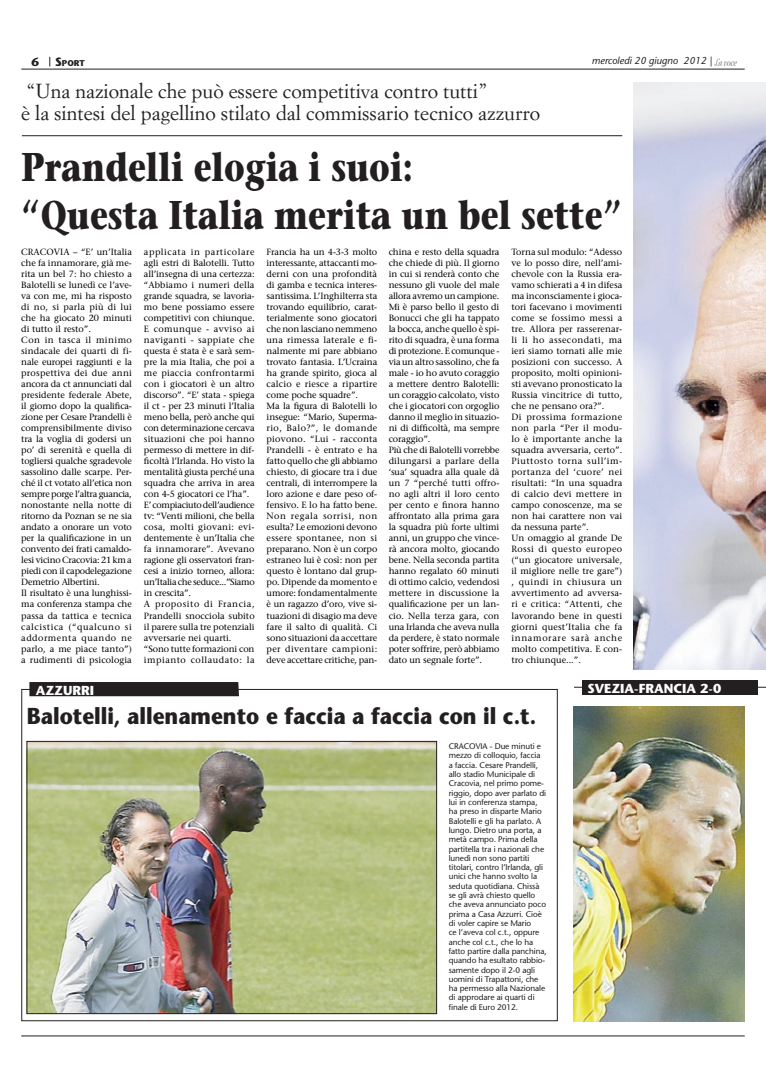
<style>
.page{position:relative;width:766px;height:1078px;background:#fff}
.page>*{position:absolute;margin:0;border:0;box-sizing:border-box;transform-origin:0 0}
.t1{font:700 40px "Stone Serif";color:#231f20;scale:.8 1}
.t2{font:700 23px "Stone Sans";color:#231f20;scale:.9 1}
.t3{font:20px "Simoncini Garamond";color:#231f20}
.t4{font:700 13px "Stone Sans";color:#fff}
.t5{font:700 12px "Stone Sans";color:#231f20}
.t6{font:italic 10px "Stone Sans";color:#231f20}
.t7{font:9px/11px "Stone Serif";letter-spacing:-.005em;color:#000;text-align:justify}
.t8{font:700 8.4px "Stone Sans";color:#231f20}
.t9{font:8.2px/9.3px "Stone Sans";letter-spacing:-.01em;color:#231f20}
.s1{font-size:12px}
</style>
<div class="page">
<hr style="left:21px;top:69px;width:723px;height:1px;background:#231f20">
<svg style="left:714px;top:59px;width:22px;height:7px"></svg>
<hr style="left:21px;top:1035px;width:723px;height:1px;background:#231f20">
<hr style="left:574px;top:686px;width:191px;height:1px;background:#231f20">
<hr style="left:22px;top:135px;width:600px;height:1px;background:#231f20">
<div style="left:582px;top:680px;width:176px;height:14px;background:#231f20"></div>
<div style="left:29px;top:682px;width:210px;height:14px;background:#231f20"></div>
<img style="left:633px;top:83px;width:132px;height:586px">
<img style="left:573px;top:706px;width:171px;height:314px">
<img style="left:28px;top:742px;width:407px;height:269px">
<div style="left:26px;top:740px;width:411px;height:273px;border:1px solid #231f20"></div>
<p class="t5" style="left:32px;top:54px;width:9px">6</p>
<p class="t8" style="left:55px;top:58px;width:31px"><span class="s1">S</span>port</p>
<p class="t6" style="left:591px;top:55px;width:122px">mercoledì 20 giugno 2012 |</p>
<p class="t3" style="left:26px;top:78px;width:463px">“Una nazionale che può essere competitiva contro tutti”</p>
<p class="t3" style="left:21px;top:100px;width:520px">è la sintesi del pagellino stilato dal commissario tecnico azzurro</p>
<p class="t1" style="left:21px;top:141px;width:490px">Prandelli elogia i suoi:</p>
<p class="t1" style="left:21px;top:189px;width:752px">“Questa Italia merita un bel sette”</p>
<p class="t7" style="left:21px;top:246px;width:112px">CRACOVIA – “E’ un’Italia che fa innamorare, già me&shy;rita un bel 7: ho chiesto a Balotelli se lunedì ce l’ave&shy;va con me, mi ha risposto di no, si parla più di lui che ha giocato 20 minuti di tutto il resto”.</p>
<p class="t7" style="left:21px;top:334px;width:112px">Con in tasca il minimo sindacale dei quarti di fi&shy;nale europei raggiunti e la prospettiva dei due anni ancora da ct annunciati dal presidente federale Abete, il giorno dopo la qualifica&shy;zione per Cesare Prandelli è comprensibilmente diviso tra la voglia di godersi un po’ di serenità e quella di togliersi qualche sgradevole sassolino dalle scarpe. Per&shy;ché il ct votato all’etica non sempre porge l’altra guancia, nonostante nella notte di ritorno da Poznan se ne sia andato a onorare un voto per la qualificazione in un convento dei frati camaldo&shy;lesi vicino Cracovia: 21 km a piedi con il capodelegazione Demetrio Albertini.</p>
<p class="t7" style="left:21px;top:587px;width:112px">Il risultato è una lunghissi&shy;ma conferenza stampa che passa da tattica e tecnica calcistica (“qualcuno si addormenta quando ne parlo, a me piace tanto”) a rudimenti di psicologia</p>
<p class="t7" style="left:144px;top:246px;width:112px">applicata in particolare agli estri di Balotelli. Tutto all’insegna di una certezza: “Abbiamo i numeri della grande squadra, se lavoria&shy;mo bene possiamo essere competitivi con chiunque.<br>E comunque - avviso ai naviganti - sappiate che questa é stata è e sarà sem&shy;pre la mia Italia, che poi a me piaccia confrontarmi con i giocatori è un altro discorso”. “E’ stata - spiega il ct - per 23 minuti l’Italia meno bella, però anche qui con determinazione cercava situazioni che poi hanno permesso di mettere in dif&shy;ficoltà l’Irlanda. Ho visto la mentalità giusta perché una squadra che arriva in area con 4-5 giocatori ce l’ha”.</p>
<p class="t7" style="left:144px;top:499px;width:112px">E’ compiaciuto dell’audience tv: “Venti milioni, che bella cosa, molti giovani: evi&shy;dentemente è un’Italia che fa innamorare”. Avevano ragione gli osservatori fran&shy;cesi a inizio torneo, allora: un’Italia che seduce...”Siamo in crescita”.</p>
<p class="t7" style="left:144px;top:598px;width:112px">A proposito di Francia, Prandelli snocciola subito il parere sulla tre potenziali avversarie nei quarti.</p>
<p class="t7" style="left:144px;top:642px;width:112px">“Sono tutte formazioni con impianto collaudato: la</p>
<p class="t7" style="left:266px;top:246px;width:112px">Francia ha un 4-3-3 molto interessante, attaccanti mo&shy;derni con una profondità di gamba e tecnica interes&shy;santissima. L’Inghilterra sta trovando equilibrio, carat&shy;terialmente sono giocatori che non lasciano nemmeno una rimessa laterale e fi&shy;nalmente mi pare abbiano trovato fantasia. L’Ucraina ha grande spirito, gioca al calcio e riesce a ripartire come poche squadre”.</p>
<p class="t7" style="left:266px;top:400px;width:112px">Ma la figura di Balotelli lo insegue: “Mario, Superma&shy;rio, Balo?”, le domande piovono. “Lui - racconta Prandelli - è entrato e ha fatto quello che gli abbiamo chiesto, di giocare tra i due centrali, di interrompere la loro azione e dare peso of&shy;fensivo. E lo ha fatto bene.<br>Non regala sorrisi, non esulta? Le emozioni devono essere spontanee, non si preparano. Non è un corpo estraneo lui è così: non per questo è lontano dal grup&shy;po. Dipende da momento e umore: fondamentalmente è un ragazzo d’oro, vive si&shy;tuazioni di disagio ma deve fare il salto di qualità. Ci sono situazioni da accettare per diventare campioni: deve accettare critiche, pan-</p>
<p class="t7" style="left:388px;top:246px;width:112px">china e resto della squadra che chiede di più. Il giorno in cui si renderà conto che nessuno gli vuole del male allora avremo un campione.<br>Mi è parso bello il gesto di Bonucci che gli ha tappato la bocca, anche quello è spi&shy;rito di squadra, è una forma di protezione. E comunque - via un altro sassolino, che fa male - io ho avuto coraggio a mettere dentro Balotelli: un coraggio calcolato, visto che i giocatori con orgoglio danno il meglio in situazio&shy;ni di difficoltà, ma sempre coraggio”.</p>
<p class="t7" style="left:388px;top:444px;width:112px">Più che di Balotelli vorrebbe dilungarsi a parlare della ‘sua’ squadra alla quale dà un 7 “perché tutti offro&shy;no agli altri il loro cento per cento e finora hanno affrontato alla prima gara la squadra più forte ultimi anni, un gruppo che vince&shy;rà ancora molto, giocando bene. Nella seconda partita hanno regalato 60 minuti di ottimo calcio, vedendosi mettere in discussione la qualificazione per un lan&shy;cio. Nella terza gara, con una Irlanda che aveva nulla da perdere, è stato normale poter soffrire, però abbiamo dato un segnale forte”.</p>
<p class="t7" style="left:511px;top:246px;width:112px">Torna sul modulo: “Adesso ve lo posso dire, nell’ami&shy;chevole con la Russia era&shy;vamo schierati a 4 in difesa ma inconsciamente i gioca&shy;tori facevano i movimenti come se fossimo messi a tre. Allora per rasserenar&shy;li li ho assecondati, ma ieri siamo tornati alle mie posizioni con successo. A proposito, molti opinioni&shy;sti avevano pronosticato la Russia vincitrice di tutto, che ne pensano ora?”.</p>
<p class="t7" style="left:511px;top:411px;width:112px">Di prossima formazione non parla “Per il modu&shy;lo è importante anche la squadra avversaria, certo”.<br>Piuttosto torna sull’im&shy;portanza del ‘cuore’ nei risultati: “In una squadra di calcio devi mettere in campo conoscenze, ma se non hai carattere non vai da nessuna parte”.</p>
<p class="t7" style="left:511px;top:532px;width:112px">Un omaggio al grande De Rossi di questo europeo (“un giocatore universale, il migliore nelle tre gare”) , quindi in chiusura un avvertimento ad avversa&shy;ri e critica: “Attenti, che lavorando bene in questi giorni quest’Italia che fa innamorare sarà anche molto competitiva. E con&shy;tro chiunque...”.</p>
<p class="t4" style="left:36px;top:682px;width:60px">AZZURRI</p>
<p class="t2" style="left:27px;top:701px;width:567px">Balotelli, allenamento e faccia a faccia con il c.t.</p>
<p class="t9" style="left:448px;top:741px;width:100px">CRACOVIA - Due minuti e mezzo di colloquio, faccia<br>a faccia. Cesare Prandelli, allo stadio Municipale di<br>Cracovia, nel primo pome&shy;riggio, dopo aver parlato di lui in conferenza stampa, ha preso in disparte Mario<br>Balotelli e gli ha parlato. A lungo. Dietro una porta, a metà campo. Prima della partitella tra i nazionali che lunedì non sono partiti titolari, contro l’Irlanda, gli unici che hanno svolto la seduta quotidiana. Chissà se gli avrà chiesto quello che aveva annunciato poco prima a Casa Azzurri. Cioè di voler capire se Mario<br>ce l’aveva col c.t., oppure anche col c.t., che lo ha fatto partire dalla panchina, quando ha esultato rabbio&shy;samente dopo il 2-0 agli uomini di Trapattoni, che ha permesso alla Nazionale di approdare ai quarti di finale di Euro 2012.</p>
<p class="t4" style="left:587px;top:680px;width:135px">SVEZIA-FRANCIA 2-0</p>
</div>
